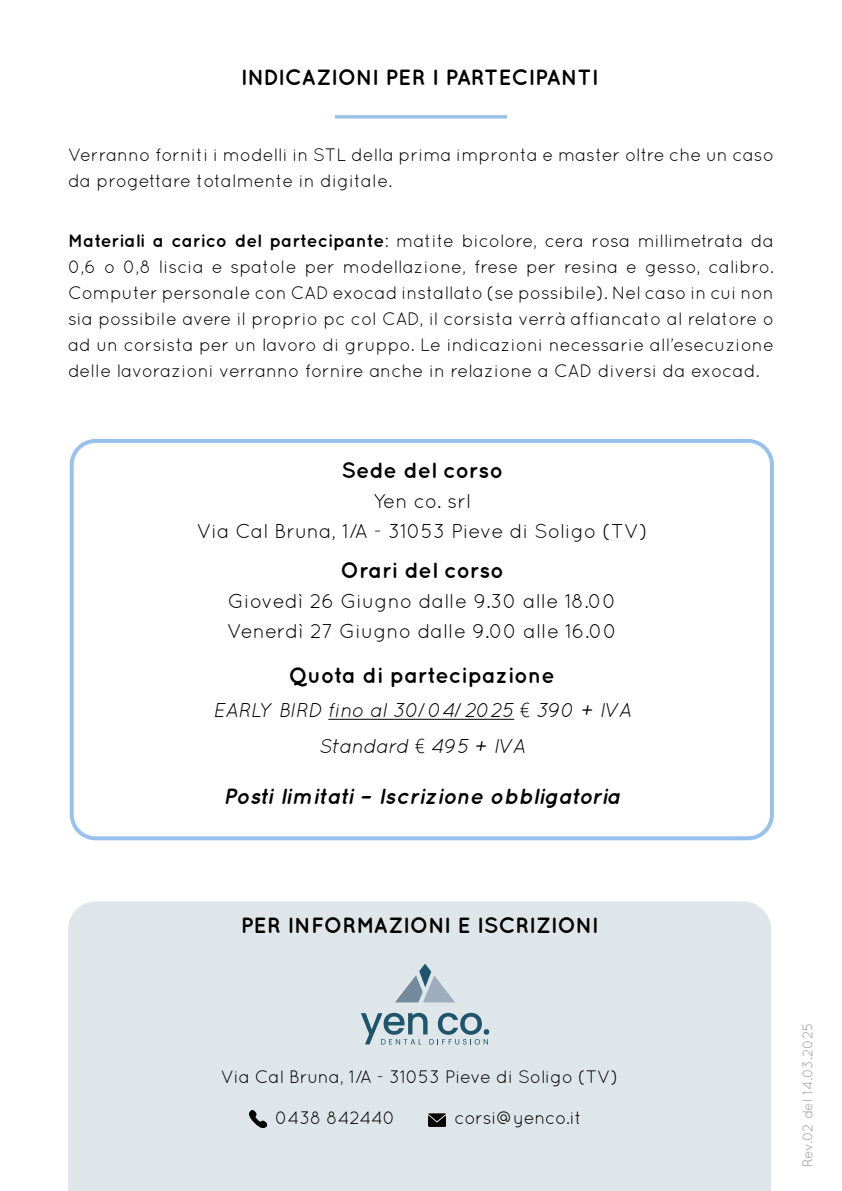
<style>
.page{position:relative;width:842px;height:1191px;background:#fff}
.page>*{position:absolute;margin:0;border:0;box-sizing:border-box;transform-origin:0 0}
.t1{font:700 22px "Quicksand";color:#000}
.t2{font:italic 700 22px "Quicksand";color:#000}
.t3{font:20px/30px "Quicksand";color:#000;text-align:center}
.t4{font:italic 20px/36px "Quicksand";color:#000;text-align:center}
.t5{font:18px/26px "Quicksand";color:#000}
.t6{font:14px "Quicksand";letter-spacing:-.02em;color:#9d9d9c}
.s1{font-weight:700}
.s2{font-family:"Segoe UI";font-weight:300;font-style:normal}
</style>
<div class="page">
<div style="left:335px;top:115px;width:172px;height:4px;border:2px solid #99c0e7"></div>
<div style="left:68px;top:901px;width:703px;height:290px;background:#dfe6e9"></div>
<img style="left:250px;top:1110px;width:17px;height:17px">
<img style="left:428px;top:1111px;width:17px;height:17px">
<svg style="left:361px;top:1012px;width:128px;height:32px;background:#a3b9c2"></svg>
<svg style="left:395px;top:963px;width:60px;height:39px;background:#b5c3cc"></svg>
<div style="left:70px;top:439px;width:704px;height:401px;border:4px solid #99c1f0;border-radius:24px"></div>
<hr style="left:328px;top:719px;width:186px;height:1px;background:#000">
<p class="t1" style="left:241px;top:64px;width:359px">INDICAZIONI PER I PARTECIPANTI</p>
<p class="t5" style="left:68px;top:142px;width:707px">Verranno forniti i modelli in STL della prima impronta e master oltre che un caso da progettare totalmente in digitale.</p>
<p class="t5" style="left:68px;top:228px;width:707px;text-align:justify"><span class="s1">Materiali a carico del partecipante</span>: matite bicolore, cera rosa millimetrata da 0,6 o 0,8 liscia e spatole per modellazione, frese per resina e gesso, calibro.<br>Computer personale con CAD exocad installato (se possibile). Nel caso in cui non sia possibile avere il proprio pc col CAD, il corsista verrà affiancato al relatore o ad un corsista per un lavoro di gruppo. Le indicazioni necessarie all’esecuzione delle lavorazioni verranno fornire anche in relazione a CAD diversi da exocad.</p>
<p class="t1" style="left:341px;top:457px;width:163px">Sede del corso</p>
<p class="t3" style="left:197px;top:486px;width:452px">Yen co. srl<br>Via Cal Bruna, 1/A - 31053 Pieve di Soligo (TV)</p>
<p class="t1" style="left:341px;top:557px;width:165px">Orari del corso</p>
<p class="t3" style="left:227px;top:586px;width:392px;text-align:left">Giovedì 26 Giugno dalle 9.30 alle 18.00<br>Venerdì 27 Giugno dalle 9.00 alle 16.00</p>
<p class="t1" style="left:289px;top:662px;width:268px">Quota di partecipazione</p>
<p class="t4" style="left:213px;top:692px;width:420px">EARLY BIRD fino al 30/04/2025 <span class="s2">€</span> 390 + IVA<br>Standard <span class="s2">€</span> 495 + IVA</p>
<p class="t2" style="left:224px;top:783px;width:399px">Posti limitati – Iscrizione obbligatoria</p>
<p class="t1" style="left:241px;top:912px;width:359px">PER INFORMAZIONI E ISCRIZIONI</p>
<p class="t5" style="left:221px;top:1063px;width:399px">Via Cal Bruna, 1/A - 31053 Pieve di Soligo (TV)</p>
<p class="t5" style="left:275px;top:1104px;width:122px">0438 842440</p>
<p class="t5" style="left:454px;top:1104px;width:129px">corsi@yenco.it</p>
<p class="t6" style="left:799px;top:1167px;width:146px;rotate:-90deg">Rev.02 del 14.03.2025</p>
</div>
